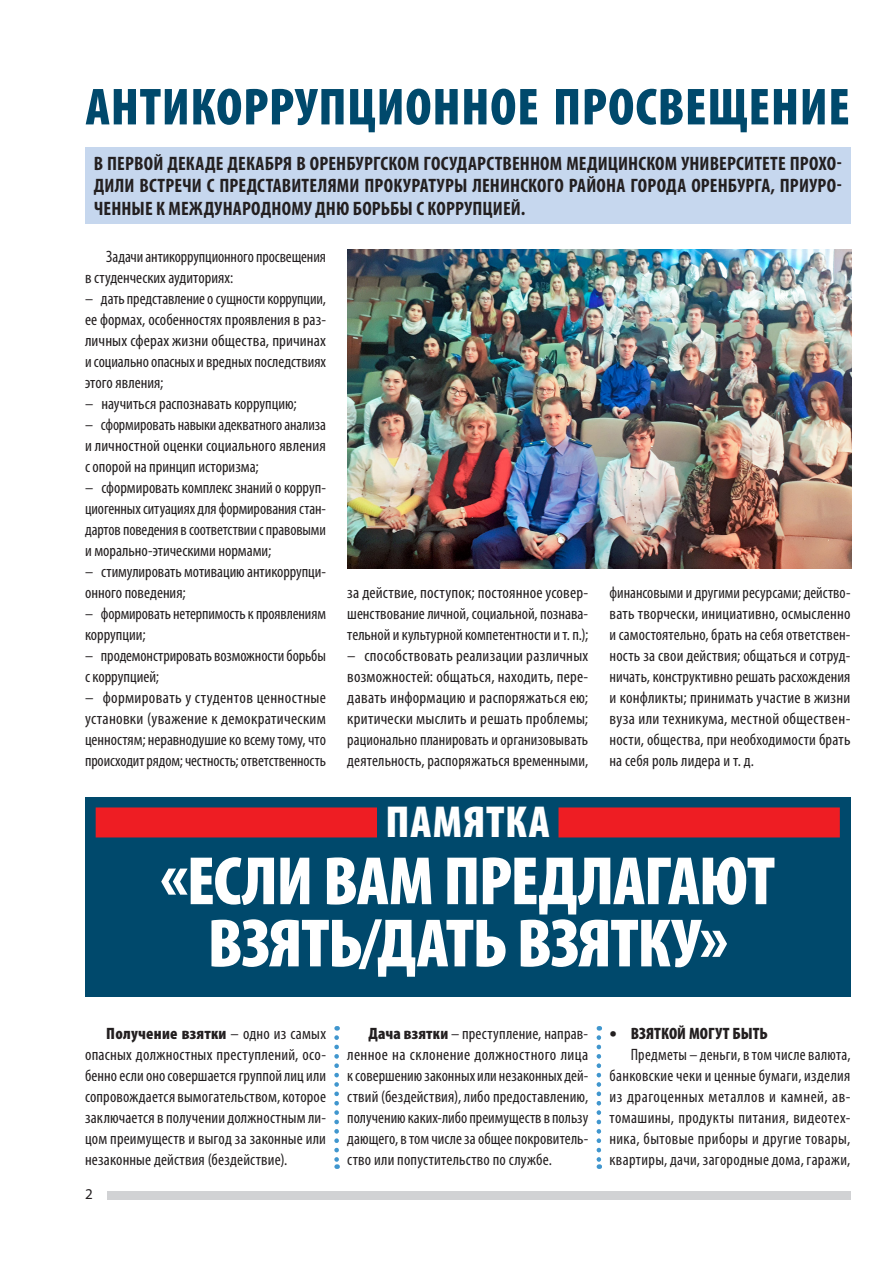
<style>
.page{position:relative;width:893px;height:1263px;background:#fff}
.page>*{position:absolute;margin:0;border:0;box-sizing:border-box;transform-origin:0 0}
.Статья_начало{font:900 condensed 69px/62.2px "Myriad Pro";letter-spacing:-.02em;color:#fff;text-align:center}
.Статья_начало-2{font:900 condensed 52.5px "Myriad Pro";letter-spacing:.015em;color:#00496c}
.Статья_начало-3{font:900 condensed 45px "Myriad Pro";letter-spacing:.025em;color:#fff}
.Статья_начало-4{font:700 condensed 19.5px/22.5px "Myriad Pro";letter-spacing:.01em;color:#231f20;text-align:justify}
.Статья{font:condensed 16.5px/21px "Myriad Pro";color:#231f20;text-align:justify}
.Статья-2{font:900 condensed 16.5px "Myriad Pro";letter-spacing:.005em;color:#231f20}
.t1{font:15px "Myriad Pro";color:#231f20}
.s1{font-weight:900}
.s2{font-family:"PT Sans Pro";font-stretch:normal}
</style>
<div class="page">
<div style="left:107px;top:1191px;width:743px;height:9px;background:#d1d2d4"></div>
<svg style="left:334px;top:1037px;width:5px;height:132px"></svg>
<svg style="left:597px;top:1037px;width:4px;height:132px"></svg>
<div style="left:85px;top:797px;width:765px;height:199px;background:#00496c"></div>
<div style="left:96px;top:807px;width:744px;height:30px;background:#ee1d23"></div>
<div style="left:377px;top:803px;width:181px;height:35px;background:#00496c"></div>
<div style="left:85px;top:147px;width:765px;height:76px;background:#c6d7ee"></div>
<img style="left:347px;top:249px;width:505px;height:319px">
<p class="Статья_начало-2" style="left:86px;top:73px;width:766px">АНТИКОРРУПЦИОННОЕ ПРОСВЕЩЕНИЕ</p>
<p class="Статья_начало-4" style="left:94px;top:152px;width:749px">В ПЕРВОЙ ДЕКАДЕ ДЕКАБРЯ В ОРЕНБУРГСКОМ ГОСУДАРСТВЕННОМ МЕДИЦИНСКОМ УНИВЕРСИТЕТЕ ПРОХО-ДИЛИ ВСТРЕЧИ С ПРЕДСТАВИТЕЛЯМИ ПРОКУРАТУРЫ ЛЕНИНСКОГО РАЙОНА ГОРОДА ОРЕНБУРГА, ПРИУРО-ЧЕННЫЕ К МЕЖДУНАРОДНОМУ ДНЮ БОРЬБЫ С КОРРУПЦИЕЙ.</p>
<p class="Статья" style="left:85px;top:245px;width:242px;text-indent:21px">Задачи антикоррупционного просвещения в студенческих аудиториях:</p>
<p class="Статья" style="left:85px;top:287px;width:242px">– дать представление о сущности коррупции, ее формах, особенностях проявления в раз&shy;личных сферах жизни общества, причинах и социально опасных и вредных последствиях этого явления;</p>
<p class="Статья" style="left:85px;top:392px;width:213px">– научиться распознавать коррупцию;</p>
<p class="Статья" style="left:85px;top:413px;width:242px">– сформировать навыки адекватного анализа и личностной оценки социального явления с опорой на принцип историзма;</p>
<p class="Статья" style="left:85px;top:476px;width:242px">– сформировать комплекс знаний о корруп&shy;циогенных ситуациях для формирования стан&shy;дартов поведения в соответствии с правовыми и морально-этическими нормами;</p>
<p class="Статья" style="left:85px;top:560px;width:242px">– стимулировать мотивацию антикоррупци&shy;онного поведения;</p>
<p class="Статья" style="left:85px;top:602px;width:242px">– формировать нетерпимость к проявлениям коррупции;</p>
<p class="Статья" style="left:85px;top:644px;width:242px">– продемонстрировать возможности борьбы с коррупцией;</p>
<p class="Статья" style="left:85px;top:686px;width:242px">– формировать у студентов ценностные установки (уважение к демократическим ценностям; неравнодушие ко всему тому, что происходит рядом; честность; ответственность</p>
<p class="Статья" style="left:347px;top:581px;width:242px">за действие, поступок; постоянное усовер&shy;шенствование личной, социальной, познава&shy;тельной и культурной компетентности и т. п.);</p>
<p class="Статья" style="left:347px;top:644px;width:242px">– способствовать реализации различных возможностей: общаться, находить, пере&shy;давать информацию и распоряжаться ею; критически мыслить и решать проблемы; рационально планировать и организовывать деятельность, распоряжаться временными,</p>
<p class="Статья" style="left:609px;top:581px;width:243px">финансовыми и другими ресурсами; действо&shy;вать творчески, инициативно, осмысленно и самостоятельно, брать на себя ответствен&shy;ность за свои действия; общаться и сотруд&shy;ничать, конструктивно решать расхождения и конфликты; принимать участие в жизни вуза или техникума, местной обществен&shy;ности, общества, при необходимости брать на себя роль лидера и т. д.</p>
<p class="Статья_начало-3" style="left:385px;top:794px;width:166px">ПАМЯТКА</p>
<p class="Статья_начало" style="left:160px;top:848px;width:616px">«ЕСЛИ ВАМ ПРЕДЛАГАЮТ<br>ВЗЯТЬ/ДАТЬ ВЗЯТКУ»</p>
<p class="Статья" style="left:85px;top:1022px;width:242px;text-indent:21px"><span class="s1">Получение взятки</span> – одно из самых опасных должностных преступлений, осо&shy;бенно если оно совершается группой лиц или сопровождается вымогательством, которое заключается в получении должностным ли&shy;цом преимуществ и выгод за законные или незаконные действия (бездействие).</p>
<p class="Статья" style="left:347px;top:1022px;width:242px;text-indent:21px"><span class="s1">Дача взятки</span> – преступление, направ&shy;ленное на склонение должностного лица к совершению законных или незаконных дей&shy;ствий (бездействия), либо предоставлению, получению каких-либо преимуществ в пользу дающего, в том числе за общее покровитель&shy;ство или попустительство по службе.</p>
<p class="Статья-2" style="left:609px;top:1023px;width:160px"><span class="s2">•</span> ВЗЯТКОЙ МОГУТ БЫТЬ</p>
<p class="Статья" style="left:609px;top:1043px;width:242px;text-indent:21px">Предметы – деньги, в том числе валюта, банковские чеки и ценные бумаги, изделия из драгоценных металлов и камней, ав&shy;томашины, продукты питания, видеотех&shy;ника, бытовые приборы и другие товары, квартиры, дачи, загородные дома, гаражи,</p>
<p class="t1" style="left:85px;top:1185px;width:9px">2</p>
</div>
